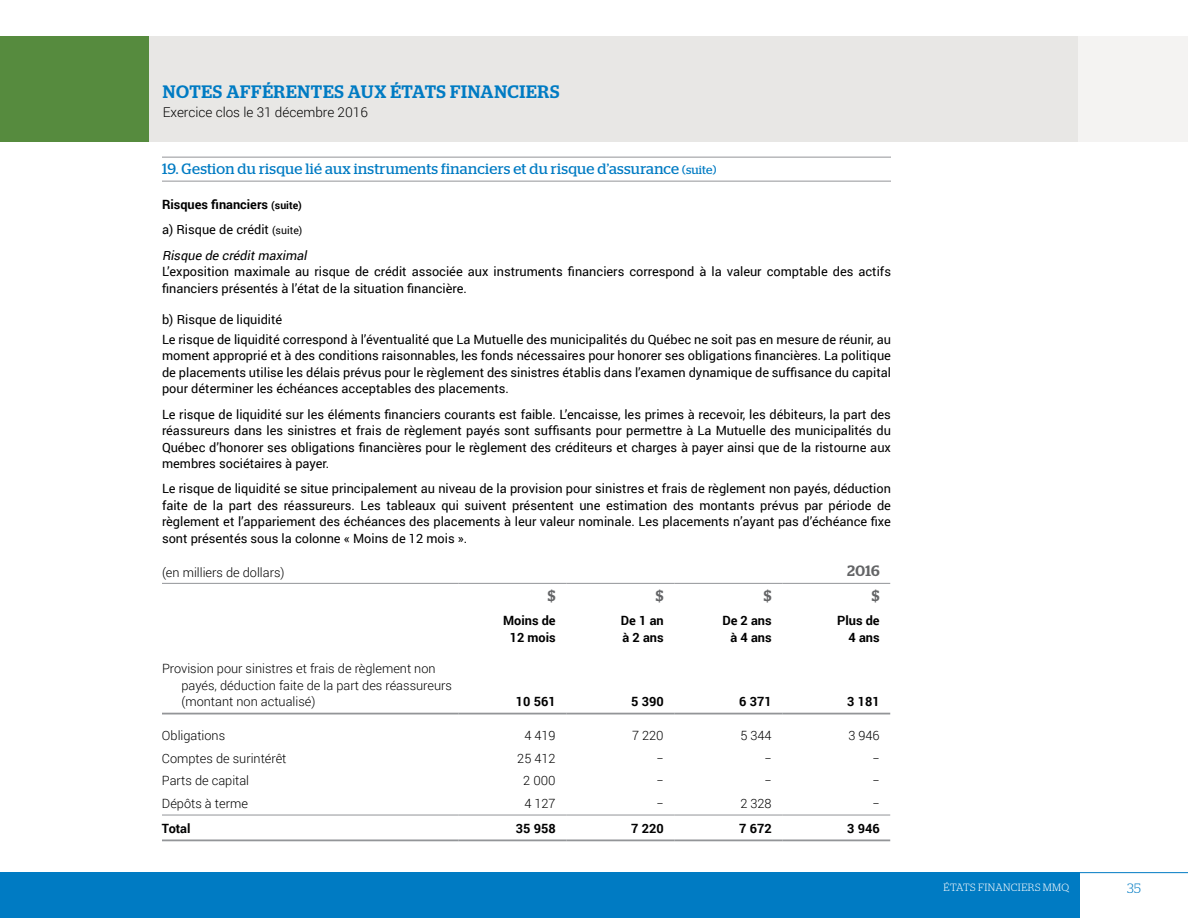
<style>
.page{position:relative;width:1188px;height:918px;background:#fff}
.page>*{position:absolute;margin:0;border:0;box-sizing:border-box;transform-origin:0 0}
.t1{font:500 18px "Stag";letter-spacing:.04em;color:#007bc3}
.t2{font:15px "Stag";letter-spacing:.02em;color:#007bc3}
.t3{font:500 15px "Stag";color:#636466}
.t4{font:300 13.5px "Roboto";color:#000}
.t5{font:300 13.5px "Stag";color:#007bc3}
.t6{font:12.75px/16.5px "Roboto";color:#000;text-align:justify}
.t7{font:300 12.75px/16.5px "Roboto";color:#000}
.t8{font:700 12.75px/16.5px "Roboto";color:#000;text-align:right}
.t9{font:italic 12.75px/25.5px "Roboto";color:#000}
.t10{font:300 10.5px "Stag";letter-spacing:.04em;color:#fff}
.s1{font-size:12px}
.s2{font-weight:700;font-style:normal}
.s3{font-weight:700;font-style:normal;font-size:10.5px}
.s4{font-style:normal}
.s5{font-style:normal;font-size:10.5px}
</style>
<div class="page">
<div style="left:0;top:36px;width:1080px;height:105px;background:#e8e7e5"></div>
<div style="left:0;top:36px;width:148px;height:105px;background:#568b3e"></div>
<div style="left:1078px;top:36px;width:110px;height:105px;background:#f4f3f2"></div>
<div style="left:0;top:873px;width:1080px;height:45px;background:#007bc3"></div>
<hr style="left:0;top:872px;width:1188px;height:1px;background:#007bc3">
<hr style="left:162px;top:157px;width:729px;height:1px;background:#939598">
<hr style="left:162px;top:181px;width:729px;height:1px;background:#939598">
<hr style="left:162px;top:583px;width:296px;height:1px;background:#939598">
<hr style="left:458px;top:583px;width:108px;height:1px;background:#939598">
<hr style="left:566px;top:583px;width:108px;height:1px;background:#939598">
<hr style="left:674px;top:583px;width:108px;height:1px;background:#939598">
<hr style="left:782px;top:583px;width:108px;height:1px;background:#939598">
<hr style="left:162px;top:713px;width:296px;height:1px;background:#939598">
<hr style="left:458px;top:713px;width:108px;height:1px;background:#939598">
<hr style="left:566px;top:713px;width:108px;height:1px;background:#939598">
<hr style="left:674px;top:713px;width:108px;height:1px;background:#939598">
<hr style="left:782px;top:713px;width:108px;height:1px;background:#939598">
<hr style="left:162px;top:815px;width:296px;height:1px;background:#939598">
<hr style="left:458px;top:815px;width:108px;height:1px;background:#939598">
<hr style="left:566px;top:815px;width:108px;height:1px;background:#939598">
<hr style="left:674px;top:815px;width:108px;height:1px;background:#939598">
<hr style="left:782px;top:815px;width:108px;height:1px;background:#939598">
<hr style="left:162px;top:839px;width:296px;height:2px;background:#939598">
<hr style="left:458px;top:839px;width:108px;height:2px;background:#939598">
<hr style="left:566px;top:839px;width:108px;height:2px;background:#939598">
<hr style="left:674px;top:839px;width:108px;height:2px;background:#939598">
<hr style="left:782px;top:839px;width:108px;height:2px;background:#939598">
<h1 class="t1" style="left:163px;top:81px;width:398px">NOTES AFFÉRENTES AUX ÉTATS FINANCIERS</h1>
<p class="t4" style="left:163px;top:103px;width:207px">Exercice clos le 31 décembre 2016</p>
<p class="t2" style="left:162px;top:160px;width:556px">19. Gestion du risque lié aux instruments financiers et du risque d’assurance <span class="s1">(suite)</span></p>
<p class="t9" style="left:162px;top:191px;width:149px"><span class="s2">Risques financiers</span> <span class="s3">(suite) </span><span class="s4">a) Risque de crédit</span> <span class="s5">(suite)<br></span>Risque de créditmaximal</p>
<p class="t6" style="left:162px;top:263px;width:731px">L’exposition maximale au risque de crédit associée aux instruments financiers correspond à la valeur comptable des actifs financiers présentés à l’état de la situation financière.</p>
<p class="t6" style="left:162px;top:309px;width:731px;line-height:19.5px">b) Risque de liquidité<br>Le risque de liquidité correspond à l’éventualité que La Mutuelle des municipalités du Québec ne soit pas en mesure de réunir, au</p>
<p class="t6" style="left:162px;top:347px;width:731px">moment approprié et à des conditions raisonnables, les fonds nécessaires pour honorer ses obligations financières. La politique de placements utilise les délais prévus pour le règlement des sinistres établis dans l’examen dynamique de suffisance du capital pour déterminer les échéances acceptables des placements.</p>
<p class="t6" style="left:162px;top:405px;width:730px">Le risque de liquidité sur les éléments financiers courants est faible. L’encaisse, les primes à recevoir, les débiteurs, la part des réassureurs dans les sinistres et frais de règlement payés sont suffisants pour permettre à La Mutuelle des municipalités du Québec d’honorer ses obligations financières pour le règlement des créditeurs et charges à payer ainsi que de la ristourne aux membres sociétaires à payer.</p>
<p class="t6" style="left:162px;top:480px;width:731px">Le risque de liquidité se situe principalement au niveau de la provision pour sinistres et frais de règlement non payés, déduction faite de la part des réassureurs. Les tableaux qui suivent présentent une estimation des montants prévus par période de règlement et l’appariement des échéances des placements à leur valeur nominale. Les placements n’ayant pas d’échéance fixe sont présentés sous la colonne « Moins de 12 mois ».</p>
<p class="t7" style="left:162px;top:564px;width:124px">(en milliers de dollars)</p>
<p class="t3" style="left:847px;top:562px;width:34px">2016</p>
<p class="t3" style="left:548px;top:587px;width:9px">$</p>
<p class="t3" style="left:656px;top:587px;width:9px">$</p>
<p class="t3" style="left:764px;top:587px;width:9px">$</p>
<p class="t3" style="left:872px;top:587px;width:9px">$</p>
<p class="t8" style="left:503px;top:612px;width:54px;text-align:center">Moins de<br>12 mois</p>
<p class="t8" style="left:621px;top:612px;width:44px;text-align:left">De 1 an à 2 ans</p>
<p class="t8" style="left:722px;top:612px;width:51px">De 2 ans à 4 ans</p>
<p class="t8" style="left:837px;top:612px;width:44px">Plus de<br>4 ans</p>
<p class="t7" style="left:181px;top:660px;width:272px;text-indent:-19px">Provision pour sinistres et frais de règlement non payés, déduction faite de la part des réassureurs (montant non actualisé)</p>
<p class="t8" style="left:516px;top:693px;width:41px">10 561</p>
<p class="t8" style="left:631px;top:693px;width:34px">5 390</p>
<p class="t8" style="left:739px;top:693px;width:34px">6 371</p>
<p class="t8" style="left:847px;top:693px;width:34px">3 181</p>
<p class="t7" style="left:162px;top:727px;width:65px">Obligations</p>
<p class="t7" style="left:524px;top:727px;width:33px">4 419</p>
<p class="t7" style="left:632px;top:727px;width:33px">7 220</p>
<p class="t7" style="left:740px;top:727px;width:33px">5 344</p>
<p class="t7" style="left:848px;top:727px;width:33px">3 946</p>
<p class="t7" style="left:162px;top:750px;width:126px">Comptes de surintérêt</p>
<p class="t7" style="left:517px;top:750px;width:40px">25 412</p>
<p class="t7" style="left:656px;top:750px;width:9px">−</p>
<p class="t7" style="left:764px;top:750px;width:9px">−</p>
<p class="t7" style="left:872px;top:750px;width:9px">−</p>
<p class="t7" style="left:162px;top:772px;width:89px">Parts de capital</p>
<p class="t7" style="left:523px;top:772px;width:34px">2 000</p>
<p class="t7" style="left:656px;top:772px;width:9px">−</p>
<p class="t7" style="left:764px;top:772px;width:9px">−</p>
<p class="t7" style="left:872px;top:772px;width:9px">−</p>
<p class="t7" style="left:162px;top:794px;width:87px">Dépôts à terme</p>
<p class="t7" style="left:524px;top:794px;width:33px">4 127</p>
<p class="t7" style="left:656px;top:794px;width:9px">−</p>
<p class="t7" style="left:740px;top:794px;width:33px">2 328</p>
<p class="t7" style="left:872px;top:794px;width:9px">−</p>
<p class="t8" style="left:162px;top:820px;width:30px">Total</p>
<p class="t8" style="left:516px;top:820px;width:41px">35 958</p>
<p class="t8" style="left:631px;top:820px;width:34px">7 220</p>
<p class="t8" style="left:739px;top:820px;width:34px">7 672</p>
<p class="t8" style="left:847px;top:820px;width:34px">3 946</p>
<p class="t10" style="left:944px;top:881px;width:127px">ÉTATS FINANCIERS MMQ</p>
<p class="t5" style="left:1127px;top:881px;width:15px">35</p>
</div>
